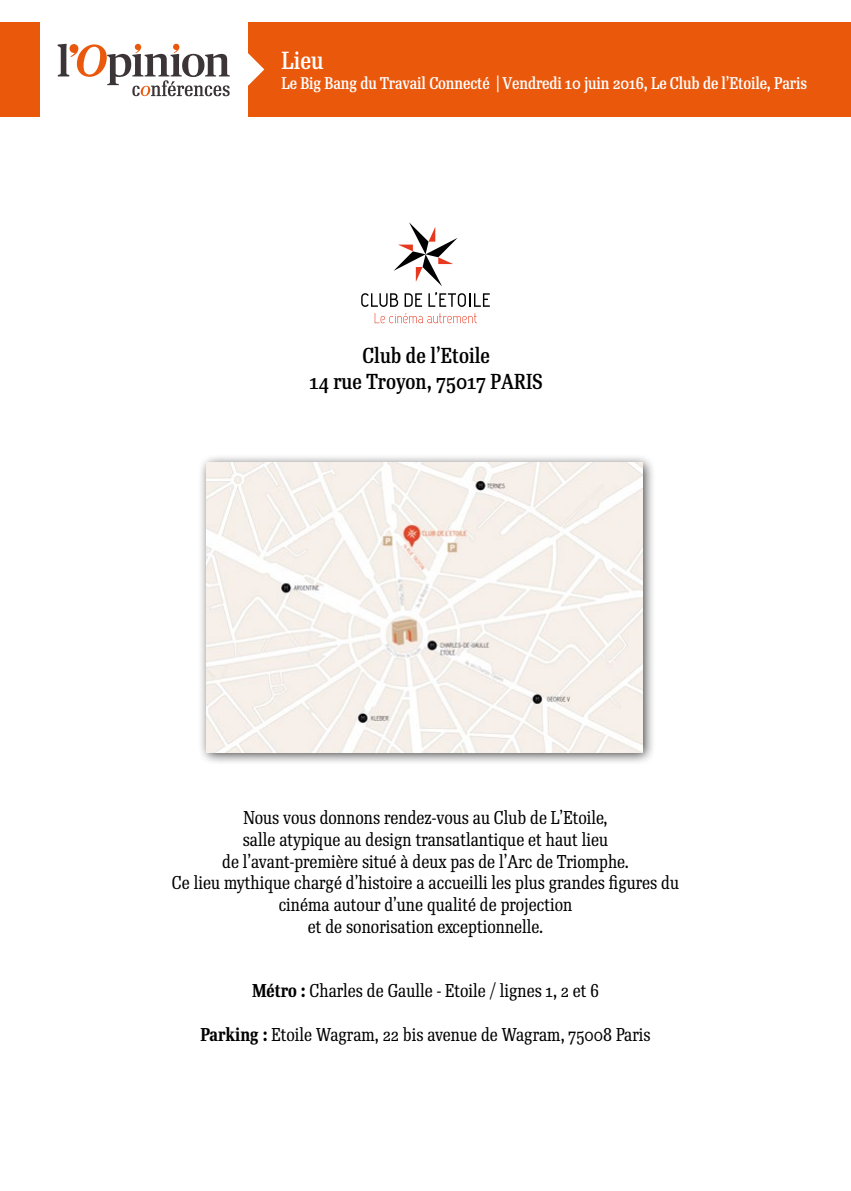
<style>
.page{position:relative;width:851px;height:1191px;background:#fff}
.page>*{position:absolute;margin:0;border:0;box-sizing:border-box;transform-origin:0 0}
.t1{font:500 24px "Re Public Std Cond";color:#fff}
.t2{font:500 21px/25.2px "Re Public Std Cond";color:#000;text-align:center}
.t3{font:18px/21.6px "Re Public Std Cond";color:#000;text-align:center}
.t4{font:500 16.4px "Re Public Std Cond";letter-spacing:-.01em;color:#fff}
.s1{font-weight:700}
</style>
<div class="page">
<div style="left:0;top:22px;width:850px;height:94px;background:#ea580c"></div>
<svg style="left:0;top:22px;width:264px;height:95px"></svg>
<div style="left:197px;top:453px;width:458px;height:312px;background:#000;opacity:.75"></div>
<img style="left:207px;top:463px;width:435px;height:289px">
<svg style="left:393px;top:222px;width:64px;height:64px"></svg>
<svg style="left:361px;top:293px;width:37px;height:14px"></svg>
<svg style="left:404px;top:293px;width:18px;height:14px"></svg>
<svg style="left:428px;top:292px;width:61px;height:15px"></svg>
<svg style="left:374px;top:313px;width:103px;height:10px"></svg>
<h1 class="t1" style="left:281px;top:45px;width:44px">Lieu</h1>
<p class="t4" style="left:281px;top:72px;width:527px">Le Big Bang du Travail Connecté | Vendredi 10 juin 2016, Le Club de l’Etoile, Paris</p>
<p class="t2" style="left:310px;top:343px;width:234px">Club de l’Etoile<br>14 rue Troyon, 75017 PARIS</p>
<p class="t3" style="left:172px;top:807px;width:508px">Nous vous donnons rendez-vous au Club de L’Etoile,<br>salle atypique au design transatlantique et haut lieu<br>de l’avant-première situé à deux pas de l’Arc de Triomphe.<br>Ce lieu mythique chargé d’histoire a accueilli les plus grandes figures du cinéma autour d’une qualité de projection<br>et de sonorisation exceptionnelle.</p>
<p class="t3" style="left:252px;top:980px;width:348px"><span class="s1">Métro :</span> Charles de Gaulle - Etoile / lignes 1, 2 et 6</p>
<p class="t3" style="left:200px;top:1023px;width:451px"><span class="s1">Parking :</span> Etoile Wagram, 22 bis avenue de Wagram, 75008 Paris</p>
</div>
